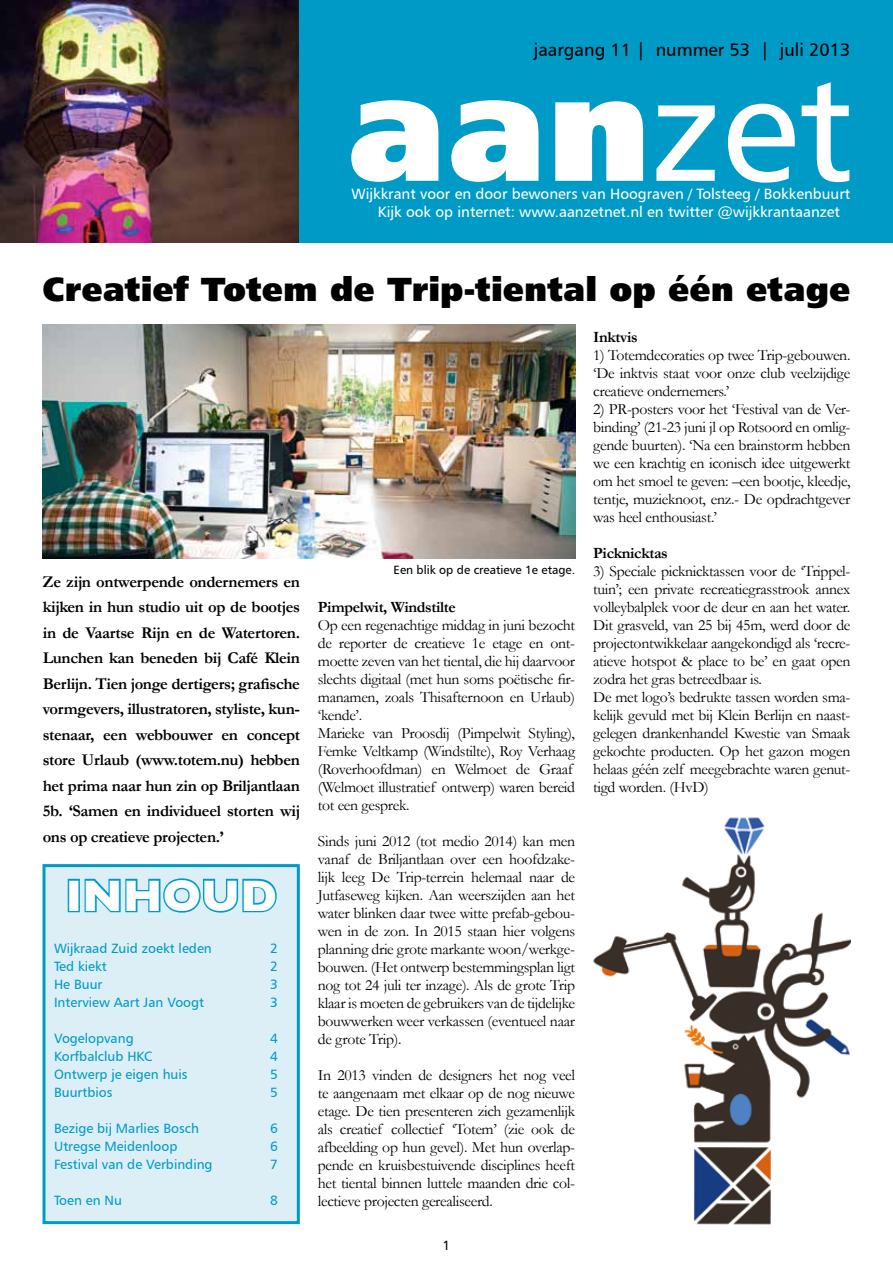
<style>
.page{position:relative;width:893px;height:1263px;background:#fff}
.page>*{position:absolute;margin:0;border:0;box-sizing:border-box;transform-origin:0 0}
.t1{font:150px "Humanist 777 BT Extra Black B";color:#fff}
.t2{font:700 45px "Gill Sans";color:#fff}
.t3{font:33.3px "Humanist 777 BT Extra Black B";color:#000}
.t4{font:18px "Humanist 777 BT Roman B";color:#000}
.t5{font:700 16.5px/25.5px "Garamond";letter-spacing:-.02em;color:#000;text-align:justify}
.t6{font:15.75px/18px "Garamond";letter-spacing:-.02em;color:#000;text-align:justify}
.t7{font:700 15.75px "Garamond";letter-spacing:-.02em;color:#000}
.t8{font:15px "Humanist 777 BT Roman B";color:#fff}
.t9{font:13.5px "Humanist 777 BT Roman B";color:#009ac7}
.t10{font:13.5px "Humanist 777 BT Roman B";color:#000}
.t11{font:12px "Humanist 777 BT Roman B";color:#000}
.s1{font-family:"Humanist 777 BT Roman B"}
</style>
<div class="page">
<img style="left:0;top:0;width:300px;height:242px">
<div style="left:300px;top:0;width:593px;height:242px;background:#009ac7"></div>
<div style="left:44px;top:866px;width:254px;height:357px;background:#ddeff6"></div>
<div style="left:68px;top:879px;width:12px;height:33px;border:3px solid #009ac7"></div>
<svg style="left:84px;top:878px;width:193px;height:35px"></svg>
<div style="left:43px;top:864px;width:257px;height:360px;border:3px solid #009ac7"></div>
<img style="left:593px;top:817px;width:257px;height:408px">
<img style="left:43px;top:324px;width:532px;height:234px">
<p class="t4" style="left:534px;top:39px;width:318px">jaargang 11 | nummer 53 | juli 2013</p>
<h1 class="t1" style="left:347px;top:32px;width:508px">aan<span class="s1">zet</span></h1>
<p class="t8" style="left:378px;top:202px;width:464px">Kijk ook op internet: www.aanzetnet.nl en twitter @wijkkrantaanzet</p>
<p class="t8" style="left:351px;top:184px;width:500px">Wijkkrant voor en door bewoners van Hoograven / Tolsteeg / Bokkenbuurt</p>
<h3 class="t3" style="left:43px;top:268px;width:809px">Creatief Totem de Trip-tiental op één etage</h3>
<p class="t5" style="left:43px;top:569px;width:259px">Ze zijn ontwerpende ondernemers en kijken in hun studio uit op de bootjes in de Vaartse Rijn en de Watertoren.<br>Lunchen kan beneden bij Café Klein Berlijn. Tien jonge dertigers; grafische vormgevers, illustratoren, styliste, kun&shy;stenaar, een webbouwer en concept store Urlaub (www.totem.nu) hebben het prima naar hun zin op Briljantlaan 5b. ‘Samen en individueel storten wij ons op creatieve projecten.’</p>
<h2 class="t2" style="left:65px;top:869px;width:213px">INHOUD</h2>
<p class="t9" style="left:54px;top:940px;width:159px">Wijkraad Zuid zoekt leden</p>
<p class="t9" style="left:270px;top:940px;width:9px">2</p>
<p class="t9" style="left:54px;top:958px;width:54px">Ted kiekt</p>
<p class="t9" style="left:270px;top:958px;width:9px">2</p>
<p class="t9" style="left:54px;top:976px;width:50px">He Buur</p>
<p class="t9" style="left:270px;top:976px;width:9px">3</p>
<p class="t9" style="left:54px;top:994px;width:152px">Interview Aart Jan Voogt</p>
<p class="t9" style="left:270px;top:994px;width:9px">3</p>
<p class="t9" style="left:54px;top:1030px;width:81px">Vogelopvang</p>
<p class="t9" style="left:270px;top:1030px;width:9px">4</p>
<p class="t9" style="left:54px;top:1048px;width:100px">Korfbalclub HKC</p>
<p class="t9" style="left:270px;top:1048px;width:9px">4</p>
<p class="t9" style="left:54px;top:1066px;width:135px">Ontwerp je eigen huis</p>
<p class="t9" style="left:270px;top:1066px;width:9px">5</p>
<p class="t9" style="left:54px;top:1084px;width:60px">Buurtbios</p>
<p class="t9" style="left:270px;top:1084px;width:9px">5</p>
<p class="t9" style="left:54px;top:1120px;width:147px">Bezige bij Marlies Bosch</p>
<p class="t9" style="left:270px;top:1120px;width:9px">6</p>
<p class="t9" style="left:54px;top:1138px;width:125px">Utregse Meidenloop</p>
<p class="t9" style="left:270px;top:1138px;width:9px">6</p>
<p class="t9" style="left:54px;top:1156px;width:160px">Festival van de Verbinding</p>
<p class="t9" style="left:270px;top:1156px;width:9px">7</p>
<p class="t9" style="left:54px;top:1192px;width:70px">Toen en Nu</p>
<p class="t9" style="left:270px;top:1192px;width:9px">8</p>
<p class="t11" style="left:394px;top:563px;width:183px">Een blik op de creatieve 1e etage.</p>
<p class="t7" style="left:318px;top:596px;width:140px">Pimpelwit, Windstilte</p>
<p class="t6" style="left:318px;top:616px;width:259px;text-align:left">Op een regenachtige middag in juni bezocht de reporter de creatieve 1e etage en ont&shy;moette zeven van het tiental, die hij daarvoor slechts digitaal (met hun soms poëtische fir&shy;manamen, zoals Thisafternoon en Urlaub) ‘kende’.<br>Marieke van Proosdij (Pimpelwit Styling), Femke Veltkamp (Windstilte), Roy Verhaag (Roverhoofdman) en Welmoet de Graaf (Welmoet illustratief ontwerp) waren bereid tot een gesprek.</p>
<p class="t6" style="left:318px;top:832px;width:259px">Sinds juni 2012 (tot medio 2014) kan men vanaf de Briljantlaan over een hoofdzake&shy;lijk leeg De Trip-terrein helemaal naar de Jutfaseweg kijken. Aan weerszijden aan het water blinken daar twee witte prefab-gebou&shy;wen in de zon. In 2015 staan hier volgens planning drie grote markante woon/werkge&shy;bouwen. (Het ontwerp bestemmingsplan ligt nog tot 24 juli ter inzage). Als de grote Trip klaar is moeten de gebruikers van de tijdelijke bouwwerken weer verkassen (eventueel naar de grote Trip).</p>
<p class="t6" style="left:318px;top:1066px;width:259px">In 2013 vinden de designers het nog veel te aangenaam met elkaar op de nog nieuwe etage. De tien presenteren zich gezamenlijk als creatief collectief ‘Totem’ (zie ook de afbeelding op hun gevel). Met hun overlap&shy;pende en kruisbestuivende disciplines heeft het tiental binnen luttele maanden drie col&shy;lectieve projecten gerealiseerd.</p>
<p class="t10" style="left:443px;top:1237px;width:9px">1</p>
<p class="t7" style="left:593px;top:326px;width:46px">Inktvis</p>
<p class="t6" style="left:593px;top:346px;width:259px">1) Totemdecoraties op twee Trip-gebouwen. ‘De inktvis staat voor onze club veelzijdige creatieve ondernemers.’</p>
<p class="t6" style="left:593px;top:400px;width:259px">2) PR-posters voor het ‘Festival van de Ver&shy;binding’ (21-23 juni jl op Rotsoord en omlig&shy;gende buurten). ‘Na een brainstorm hebben we een krachtig en iconisch idee uitgewerkt om het smoel te geven: –een bootje, kleedje, tentje, muzieknoot, enz.- De opdrachtgever was heel enthousiast.’</p>
<p class="t7" style="left:593px;top:542px;width:76px">Picknicktas</p>
<p class="t6" style="left:593px;top:562px;width:259px;text-align:left">3) Speciale picknicktassen voor de ‘Trippel&shy;tuin’; een private recreatiegrasstrook annex volleybalplek voor de deur en aan het water.<br>Dit grasveld, van 25 bij 45m, werd door de projectontwikkelaar aangekondigd als ‘recre&shy;atieve hotspot &amp; place to be’ en gaat open zodra het gras betreedbaar is.<br>De met logo’s bedrukte tassen worden sma&shy;kelijk gevuld met bij Klein Berlijn en naast&shy;gelegen drankenhandel Kwestie van Smaak gekochte producten. Op het gazon mogen helaas géén zelf meegebrachte waren genut&shy;tigd worden. (HvD)</p>
</div>
